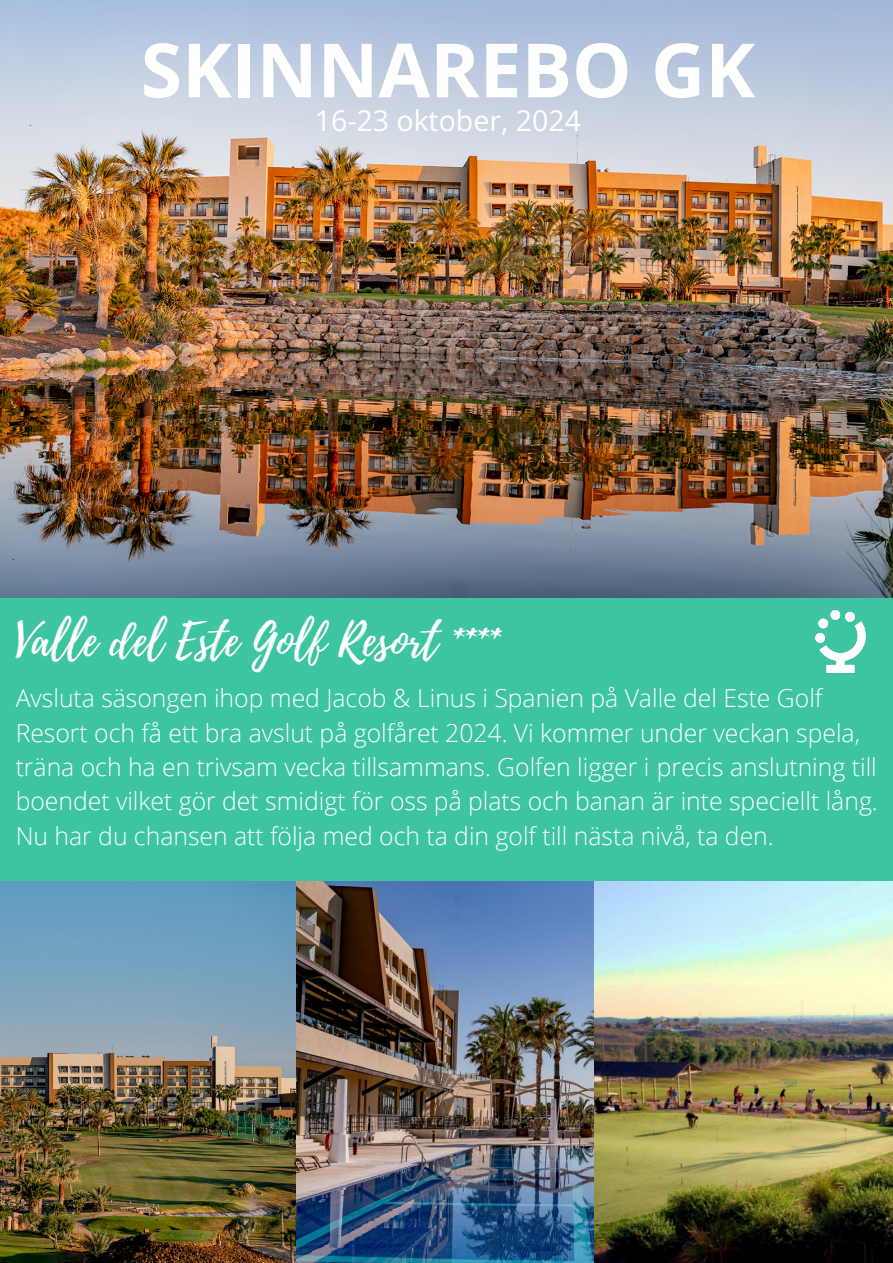
<style>
.page{position:relative;width:893px;height:1263px;background:#3dc4a0}
.page>*{position:absolute;margin:0;border:0;box-sizing:border-box;transform-origin:0 0}
.t1{font:700 74.93px "Open Sans";color:#fff}
.t2{font:45px "Playlist Script";color:#fff}
.t3{font:28.5px "Open Sans";color:#fff}
.t4{font:300 24.75px/34.3px "Open Sans";color:#fff}
</style>
<div class="page">
<img style="left:0;top:882px;width:893px;height:381px">
<img style="left:0;top:0;width:893px;height:597px">
<img style="left:787px;top:588px;width:106px;height:106px;border-radius:50%">
<p class="t1" style="left:141px;top:17px;width:616px">SKINNAREBO GK</p>
<p class="t3" style="left:315px;top:101px;width:268px">16-23 oktober, 2024</p>
<p class="t2" style="left:16px;top:608px;width:486px">Valle del Este Golf Resort ****</p>
<h2 class="t4" style="left:16px;top:680px;width:863px">Avsluta säsongen ihop med Jacob &amp; Linus i Spanien på Valle del Este Golf Resort och få ett bra avslut på golfåret 2024. Vi kommer under veckan spela, träna och ha en trivsam vecka tillsammans. Golfen ligger i precis anslutning till boendet vilket gör det smidigt för oss på plats och banan är inte speciellt lång.</h2>
<p class="t4" style="left:16px;top:818px;width:759px">Nu har du chansen att följa med och ta din golf till nästa nivå, ta den.</p>
</div>
